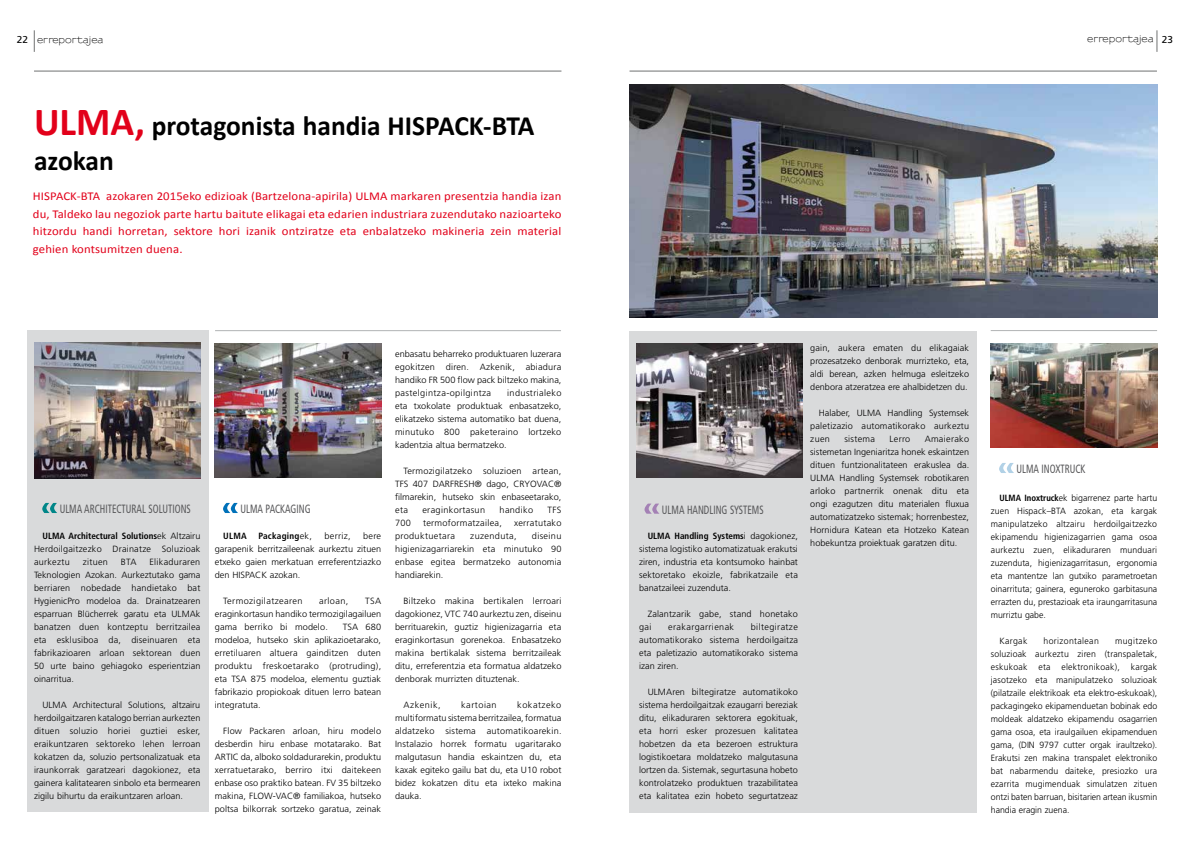
<style>
.page{position:relative;width:1191px;height:842px;background:#fff}
.page>*{position:absolute;margin:0;border:0;box-sizing:border-box;transform-origin:0 0}
.t1{font:700 28px/35px "Calibri";color:#000}
.t2{font:12px/17.5px "Calibri";letter-spacing:.01em;color:#e2001a;text-align:justify;scale:1.06 1}
.t3{font:condensed 12px "Frutiger LT Std";color:#58585a;scale:.8 1}
.t4{font:300 9px/13px "Frutiger LT Std";color:#000;text-align:justify}
.t5{font:300 9px "Frutiger LT Std";letter-spacing:.035em;color:#000}
.t6{font:300 9px "Frutiger LT Std";letter-spacing:.04em;color:#000}
.t7{font:300 9px "Frutiger LT Std";letter-spacing:.03em;color:#000}
.t8{font:600 9px "Sansumi";color:#000}
.t9{font:700 condensed 9px "Frutiger LT Std";letter-spacing:.025em;color:#000}
.t10{font:300 9px "Frutiger LT Std";letter-spacing:.05em;color:#000}
.s1{font-family:"Frutiger LT Std";font-weight:400;font-size:10px}
.s2{font-size:40px;color:#e2001a}
.s3{font-weight:300;font-stretch:normal}
.s4{font-weight:700;font-stretch:condensed}
</style>
<div class="page">
<div style="left:27px;top:331px;width:181px;height:481px;background:#d9dadb"></div>
<svg style="left:34px;top:30px;width:1px;height:22px"></svg>
<hr style="left:34px;top:71px;width:527px;height:1px;background:#707172">
<img style="left:630px;top:84px;width:527px;height:234px">
<svg style="left:1156px;top:30px;width:1px;height:22px"></svg>
<hr style="left:629px;top:71px;width:528px;height:1px;background:#707172">
<svg style="left:42px;top:503px;width:15px;height:10px"></svg>
<img style="left:34px;top:343px;width:166px;height:135px">
<img style="left:215px;top:344px;width:166px;height:134px">
<svg style="left:223px;top:503px;width:15px;height:10px"></svg>
<hr style="left:215px;top:330px;width:346px;height:1px;background:#b1b3b4">
<div style="left:629px;top:332px;width:347px;height:481px;background:#d9dadb"></div>
<svg style="left:644px;top:504px;width:15px;height:10px"></svg>
<img style="left:636px;top:344px;width:166px;height:134px">
<img style="left:990px;top:344px;width:167px;height:104px">
<svg style="left:999px;top:463px;width:15px;height:10px"></svg>
<hr style="left:990px;top:330px;width:167px;height:1px;background:#b1b3b4">
<p class="t8" style="left:17px;top:35px;width:88px"><span class="s1">22</span> erreportajea</p>
<h1 class="t1" style="left:34px;top:107px;width:502px"><span class="s2">ULMA,</span> protagonista handia HISPACK-BTA azokan</h1>
<p class="t2" style="left:33px;top:187px;width:500px">HISPACK-BTA azokaren 2015eko edizioak (Bartzelona-apirila) ULMA markaren presentzia handia izan du, Taldeko lau negoziok parte hartu baitute elikagai eta edarien industriara zuzendutako nazioarteko hitzordu handi horretan, sektore hori izanik ontziratze eta enbalatzeko makineria zein material gehien kontsumitzen duena.</p>
<h2 class="t3" style="left:60px;top:502px;width:165px">ULMA ARCHITECTURAL SOLUTIONS</h2>
<h2 class="t3" style="left:240px;top:502px;width:89px">ULMA PACKAGING</h2>
<p class="t9" style="left:223px;top:530px;width:25px">ULMA</p>
<p class="t9" style="left:259px;top:530px;width:55px">Packaging<span class="s3">ek,</span></p>
<p class="t4" style="left:324px;top:529px;width:28px">berriz,</p>
<p class="t4" style="left:34px;top:529px;width:168px;text-indent:9px"><span class="s4">ULMA Architectural Solutions</span>ek Altzairu Herdoilgaitzezko Drainatze Soluzioak aurkeztu</p>
<p class="t4" style="left:215px;top:529px;width:168px;text-indent:148px">bere garapenik berritzaileenak aurkeztu zituen etxeko gaien merkatuan erreferentziazko den HISPACK azokan.</p>
<p class="t6" style="left:223px;top:595px;width:81px">Termozigilatzearen</p>
<p class="t4" style="left:319px;top:594px;width:31px">arloan,</p>
<p class="t4" style="left:34px;top:555px;width:168px;text-indent:115px">Elikaduraren Teknologien Azokan. Aurkeztutako gama berriaren nobedade handietako bat HygienicPro modeloa da. Drainatzearen esparruan Blücherrek garatu eta ULMAk banatzen duen kontzeptu berritzailea eta esklusiboa da, diseinuaren eta fabrikazioaren arloan sektorean duen 50 urte baino gehiagoko esperientzian oinarritua.</p>
<p class="t4" style="left:34px;top:698px;width:168px;text-indent:9px">ULMA Architectural Solutions, altzairu herdoilgaitzaren katalogo berrian aurkezten dituen soluzio horiei guztiei esker, eraikuntzaren sektoreko lehen lerroan kokatzen da, soluzio pertsonalizatuak eta iraunkorrak garatzeari dagokionez, eta gainera kalitatearen sinbolo eta bermearen zigilu bihurtu da eraikuntzaren arloan.</p>
<p class="t4" style="left:83px;top:555px;width:27px">zituen</p>
<p class="t4" style="left:121px;top:555px;width:17px">BTA</p>
<p class="t4" style="left:215px;top:594px;width:168px;text-indent:150px">TSA eraginkortasun handiko termozigilagailuen gama berriko bi modelo.</p>
<p class="t4" style="left:215px;top:620px;width:168px;text-indent:128px">TSA 680 modeloa, hutseko skin aplikazioetarako, erretiluaren altuera gainditzen duten produktu freskoetarako (protruding), eta TSA 875 modeloa, elementu guztiak fabrikazio propiokoak dituen lerro batean integratuta.</p>
<p class="t4" style="left:215px;top:724px;width:168px;text-indent:9px">Flow Packaren arloan, hiru modelo desberdin hiru enbase motatarako. Bat ARTIC da, alboko soldadurarekin, produktu xerratuetarako, berriro itxi daitekeen enbase oso praktiko batean. FV 35 biltzeko makina, FLOW-VAC® familiakoa, hutseko poltsa bilkorrak sortzeko garatua, zeinak</p>
<p class="t4" style="left:395px;top:347px;width:168px">enbasatu beharreko produktuaren luzerara egokitzen diren. Azkenik, abiadura handiko FR 500 flow pack biltzeko makina, pastelgintza-opilgintza</p>
<p class="t4" style="left:395px;top:386px;width:168px;text-indent:112px">industrialeko eta txokolate produktuak enbasatzeko, elikatzeko sistema automatiko bat duena, minutuko 800 paketeraino lortzeko kadentzia altua bermatzeko.</p>
<p class="t4" style="left:395px;top:464px;width:168px;text-indent:9px">Termozigilatzeko soluzioen artean, TFS 407 DARFRESH® dago, CRYOVAC® filmarekin, hutseko skin enbaseetarako, eta</p>
<p class="t5" style="left:422px;top:504px;width:64px">eraginkortasun</p>
<p class="t5" style="left:499px;top:504px;width:35px">handiko</p>
<p class="t4" style="left:547px;top:503px;width:15px">TFS</p>
<p class="t4" style="left:395px;top:516px;width:17px">700</p>
<p class="t7" style="left:423px;top:517px;width:80px">termoformatzailea,</p>
<p class="t7" style="left:514px;top:517px;width:49px">xerratutako</p>
<p class="t5" style="left:395px;top:530px;width:61px">produktuetara</p>
<p class="t5" style="left:470px;top:530px;width:48px">zuzenduta,</p>
<p class="t4" style="left:395px;top:529px;width:168px;text-indent:137px">diseinu higienizagarriarekin eta minutuko 90 enbase egitea bermatzeko autonomia handiarekin.</p>
<p class="t4" style="left:395px;top:594px;width:168px;text-indent:9px">Biltzeko makina bertikalen lerroari dagokionez, VTC 740 aurkeztu zen, diseinu berrituarekin, guztiz higienizagarria eta eraginkortasun gorenekoa. Enbasatzeko makina bertikalak sistema berritzaileak ditu, erreferentzia eta formatua aldatzeko denborak murrizten dituztenak.</p>
<p class="t10" style="left:403px;top:699px;width:39px">Azkenik,</p>
<p class="t10" style="left:461px;top:699px;width:37px">kartoian</p>
<p class="t4" style="left:395px;top:698px;width:168px;text-indent:122px">kokatzeko multiformatu sistema berritzailea, formatua aldatzeko sistema automatikoarekin.<br>Instalazio horrek formatu ugaritarako malgutasun handia eskaintzen du, eta kaxak egiteko gailu bat du, eta U10 robot bidez kokatzen ditu eta ixteko makina dauka.</p>
<p class="t8" style="left:1087px;top:34px;width:87px">erreportajea <span class="s1">23</span></p>
<h2 class="t3" style="left:662px;top:502px;width:129px">ULMA HANDLING SYSTEMS</h2>
<p class="t4" style="left:639px;top:530px;width:160px;text-indent:9px"><span class="s4">ULMA Handling Systems</span>i dagokionez, sistema logistiko automatizatuak erakutsi ziren, industria eta kontsumoko hainbat sektoretako ekoizle, fabrikatzaile eta banatzaileei zuzenduta.</p>
<p class="t4" style="left:639px;top:608px;width:160px;text-indent:9px">Zalantzarik gabe, stand honetako gai</p>
<p class="t4" style="left:639px;top:621px;width:160px;text-indent:112px">biltegiratze automatikorako sistema herdoilgaitza eta paletizazio automatikorako sistema izan ziren.</p>
<p class="t4" style="left:639px;top:686px;width:160px;text-indent:9px">ULMAren biltegiratze automatikoko sistema herdoilgaitzak ezaugarri bereziak ditu, elikaduraren sektorera egokituak, eta horri esker prozesuen kalitatea hobetzen da eta bezeroen estruktura logistikoetara moldatzeko malgutasuna lortzen da. Sistemak, segurtasuna hobeto kontrolatzeko produktuen trazabilitatea eta kalitatea ezin hobeto segurtatzeaz</p>
<p class="t6" style="left:668px;top:622px;width:67px">erakargarrienak</p>
<p class="t4" style="left:810px;top:341px;width:160px">gain, aukera ematen du elikagaiak prozesatzeko denborak murrizteko, eta, aldi berean, azken helmuga esleitzeko denbora atzeratzea ere ahalbidetzen du.</p>
<p class="t4" style="left:810px;top:406px;width:160px;text-indent:9px">Halaber, ULMA Handling Systemsek paletizazio automatikorako aurkeztu zuen</p>
<p class="t4" style="left:810px;top:432px;width:160px;text-indent:114px">Amaierako sistemetan Ingeniaritza honek eskaintzen dituen funtzionalitateen erakuslea da.<br>ULMA Handling Systemsek robotikaren arloko partnerrik onenak ditu eta ongi ezagutzen ditu materialen fluxua automatizatzeko sistemak; horrenbestez, Hornidura Katean eta Hotzeko Katean hobekuntza proiektuak garatzen ditu.</p>
<p class="t5" style="left:844px;top:433px;width:32px">sistema</p>
<p class="t4" style="left:889px;top:432px;width:22px">Lerro</p>
<h2 class="t3" style="left:1016px;top:462px;width:88px">ULMA INOXTRUCK</h2>
<p class="t4" style="left:990px;top:491px;width:168px;text-indent:9px"><span class="s4">ULMA Inoxtruck</span>ek bigarrenez parte hartu zuen Hispack–BTA azokan, eta kargak manipulatzeko altzairu herdoilgaitzezko ekipamendu higienizagarrien gama osoa aurkeztu zuen, elikaduraren munduari zuzenduta, higienizagarritasun, ergonomia eta mantentze lan gutxiko parametroetan oinarrituta; gainera, eguneroko garbitasuna errazten du, prestazioak eta iraungarritasuna murriztu gabe.</p>
<p class="t4" style="left:999px;top:634px;width:30px">Kargak</p>
<p class="t6" style="left:1043px;top:635px;width:57px">horizontalean</p>
<p class="t4" style="left:990px;top:634px;width:168px;text-indent:124px">mugitzeko soluzioak aurkeztu ziren (transpaletak, eskukoak eta elektronikoak), kargak jasotzeko eta manipulatzeko soluzioak (pilatzaile elektrikoak eta elektro-eskukoak), packagingeko ekipamenduetan bobinak edo moldeak aldatzeko ekipamendu osagarrien gama osoa, eta iraulgailuen ekipamenduen gama, (DIN 9797 cutter orgak iraultzeko).<br>Erakutsi zen makina transpalet elektroniko bat nabarmendu daiteke, presiozko ura ezarrita mugimenduak simulatzen zituen ontzi baten barruan, bisitarien artean ikusmin handia eragin zuena.</p>
</div>
